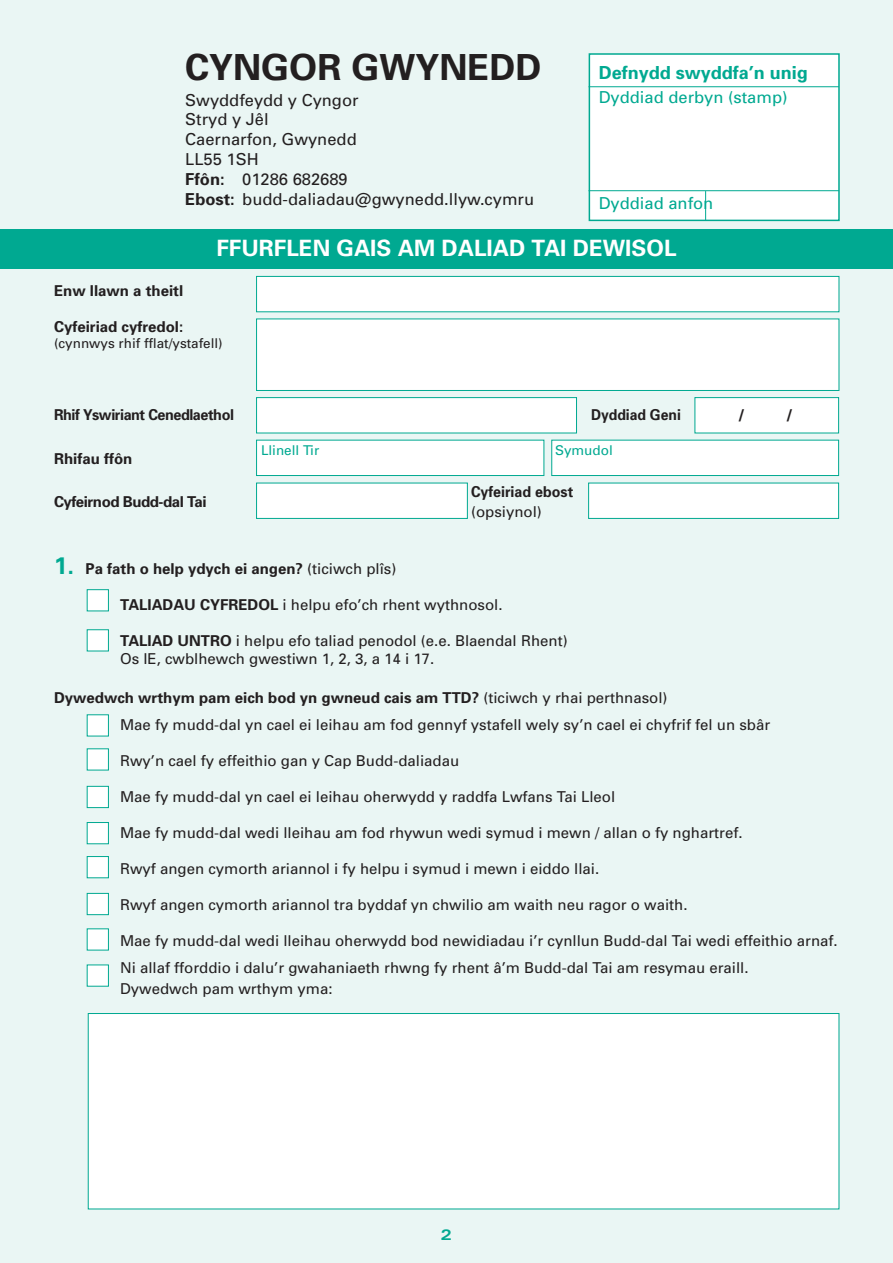
<style>
.page{position:relative;width:893px;height:1263px;background:#eaf6f4}
.page>*{position:absolute;margin:0;border:0;box-sizing:border-box;transform-origin:0 0}
.t1{font:700 36px "Univers";color:#231f20}
.t2{font:700 22.5px "Univers";color:#fff}
.t3{font:700 18px "Univers";color:#00a991}
.t4{font:16.5px "Univers";color:#231f20}
.t5{font:16.5px "Univers";color:#00a991}
.t6{font:15px "Univers";color:#231f20}
.t7{font:700 15px "Univers";color:#231f20}
.t8{font:700 15px "Univers";letter-spacing:-.03em;color:#231f20;scale:.96 1}
.t9{font:700 15px "Univers";letter-spacing:-.03em;color:#231f20}
.t10{font:700 15px "Univers";color:#231f20;scale:.95 1}
.t11{font:700 15px "Univers";color:#231f20;scale:.93 1}
.t12{font:700 expanded 15px "Univers";color:#00a991}
.t13{font:13.5px "Univers";color:#231f20}
.t14{font:13.5px "Univers";color:#00a991}
.s1{font-weight:700}
.s2{font-size:24px;color:#00a991}
.s3{font-weight:400}
</style>
<div class="page">
<div style="left:589px;top:53px;width:251px;height:168px;background:#fff;border:2px solid #00a991"></div>
<hr style="left:588px;top:86px;width:251px;height:1px;background:#00a991">
<hr style="left:588px;top:190px;width:251px;height:1px;background:#00a991">
<svg style="left:705px;top:191px;width:1px;height:29px"></svg>
<div style="left:0;top:230px;width:893px;height:39px;background:#00a991"></div>
<div style="left:256px;top:276px;width:583px;height:36px;background:#fff;border:1px solid #00a991"></div>
<div style="left:256px;top:319px;width:583px;height:72px;background:#fff;border:1px solid #00a991"></div>
<div style="left:256px;top:397px;width:321px;height:36px;background:#fff;border:1px solid #00a991"></div>
<div style="left:694px;top:397px;width:145px;height:36px;background:#fff;border:1px solid #00a991"></div>
<div style="left:256px;top:440px;width:288px;height:36px;background:#fff;border:1px solid #00a991"></div>
<div style="left:256px;top:483px;width:212px;height:36px;background:#fff;border:1px solid #00a991"></div>
<div style="left:551px;top:440px;width:288px;height:36px;background:#fff;border:1px solid #00a991"></div>
<div style="left:588px;top:483px;width:251px;height:36px;background:#fff;border:1px solid #00a991"></div>
<div style="left:87px;top:589px;width:22px;height:22px;background:#fff;border:1px solid #00a991"></div>
<div style="left:87px;top:629px;width:22px;height:22px;background:#fff;border:1px solid #00a991"></div>
<div style="left:87px;top:714px;width:22px;height:22px;background:#fff"></div>
<div style="left:87px;top:748px;width:22px;height:22px;background:#fff"></div>
<div style="left:87px;top:786px;width:22px;height:22px;background:#fff;border:1px solid #00a991"></div>
<div style="left:87px;top:822px;width:22px;height:22px;background:#fff;border:1px solid #00a991"></div>
<div style="left:87px;top:856px;width:22px;height:22px;background:#fff;border:1px solid #00a991"></div>
<div style="left:87px;top:893px;width:22px;height:22px;background:#fff;border:1px solid #00a991"></div>
<div style="left:87px;top:928px;width:22px;height:22px;background:#fff"></div>
<div style="left:87px;top:964px;width:22px;height:22px;background:#fff"></div>
<div style="left:88px;top:1013px;width:751px;height:196px;background:#fff;border:1px solid #00a991"></div>
<p class="t1" style="left:185px;top:44px;width:358px">CYNGOR GWYNEDD</p>
<p class="t4" style="left:185px;top:90px;width:175px">Swyddfeydd y Cyngor</p>
<p class="t4" style="left:185px;top:109px;width:85px">Stryd y Jêl</p>
<p class="t4" style="left:185px;top:129px;width:173px">Caernarfon, Gwynedd</p>
<p class="t4" style="left:185px;top:149px;width:75px">LL55 1SH</p>
<p class="t4" style="left:185px;top:169px;width:164px"><span class="s1">Ffôn:</span> 01286 682689</p>
<p class="t4" style="left:185px;top:189px;width:350px"><span class="s1">Ebost:</span> budd-daliadau@gwynedd.llyw.cymru</p>
<p class="t3" style="left:599px;top:61px;width:211px">Defnydd swyddfa’n unig</p>
<p class="t5" style="left:599px;top:86px;width:190px">Dyddiad derbyn (stamp)</p>
<p class="t5" style="left:599px;top:193px;width:116px">Dyddiad anfon</p>
<p class="t2" style="left:216px;top:233px;width:462px">FFURFLEN GAIS AM DALIAD TAI DEWISOL</p>
<p class="t7" style="left:54px;top:281px;width:131px">Enw llawn a theitl</p>
<p class="t7" style="left:54px;top:317px;width:131px">Cyfeiriad cyfredol:</p>
<p class="t13" style="left:54px;top:335px;width:170px">(cynnwys rhif fflat/ystafell)</p>
<p class="t8" style="left:54px;top:405px;width:189px">Rhif Yswiriant Cenedlaethol</p>
<p class="t11" style="left:591px;top:405px;width:98px">Dyddiad Geni</p>
<p class="t7" style="left:738px;top:405px;width:8px">/</p>
<p class="t7" style="left:786px;top:405px;width:8px">/</p>
<p class="t7" style="left:54px;top:449px;width:80px">Rhifau ffôn</p>
<p class="t14" style="left:261px;top:442px;width:60px">Llinell Tir</p>
<p class="t14" style="left:555px;top:442px;width:59px">Symudol</p>
<p class="t9" style="left:54px;top:492px;width:154px">Cyfeirnod Budd-dal Tai</p>
<p class="t10" style="left:471px;top:482px;width:109px">Cyfeiriad ebost</p>
<p class="t6" style="left:471px;top:502px;width:72px">(opsiynol)</p>
<p class="t7" style="left:54px;top:558px;width:344px"><span class="s2">1.</span> Pa fath o help ydych ei angen? <span class="s3">(ticiwch plîs)</span></p>
<p class="t6" style="left:120px;top:595px;width:384px"><span class="s1">TALIADAU CYFREDOL</span> i helpu efo’ch rhent wythnosol.</p>
<p class="t6" style="left:120px;top:631px;width:449px"><span class="s1">TALIAD UNTRO</span> i helpu efo taliad penodol (e.e. Blaendal Rhent)</p>
<p class="t6" style="left:120px;top:649px;width:316px">Os IE, cwblhewch gwestiwn 1, 2, 3, a 14 i 17.</p>
<p class="t7" style="left:54px;top:688px;width:615px">Dywedwch wrthym pam eich bod yn gwneud cais am TTD? <span class="s3">(ticiwch y rhai perthnasol)</span></p>
<p class="t6" style="left:120px;top:715px;width:652px">Mae fy mudd-dal yn cael ei leihau am fod gennyf ystafell wely sy’n cael ei chyfrif fel un sbâr</p>
<p class="t6" style="left:120px;top:751px;width:341px">Rwy’n cael fy effeithio gan y Cap Budd-daliadau</p>
<p class="t6" style="left:120px;top:787px;width:497px">Mae fy mudd-dal yn cael ei leihau oherwydd y raddfa Lwfans Tai Lleol</p>
<p class="t6" style="left:120px;top:823px;width:624px">Mae fy mudd-dal wedi lleihau am fod rhywun wedi symud i mewn / allan o fy nghartref.</p>
<p class="t6" style="left:120px;top:859px;width:481px">Rwyf angen cymorth ariannol i fy helpu i symud i mewn i eiddo llai.</p>
<p class="t6" style="left:120px;top:895px;width:569px">Rwyf angen cymorth ariannol tra byddaf yn chwilio am waith neu ragor o waith.</p>
<p class="t6" style="left:120px;top:931px;width:719px">Mae fy mudd-dal wedi lleihau oherwydd bod newidiadau i’r cynllun Budd-dal Tai wedi effeithio arnaf.</p>
<p class="t6" style="left:120px;top:958px;width:630px">Ni allaf fforddio i dalu’r gwahaniaeth rhwng fy rhent â’m Budd-dal Tai am resymau eraill.</p>
<p class="t6" style="left:120px;top:979px;width:214px">Dywedwch pam wrthym yma:</p>
<p class="t12" style="left:441px;top:1226px;width:13px">2</p>
</div>
